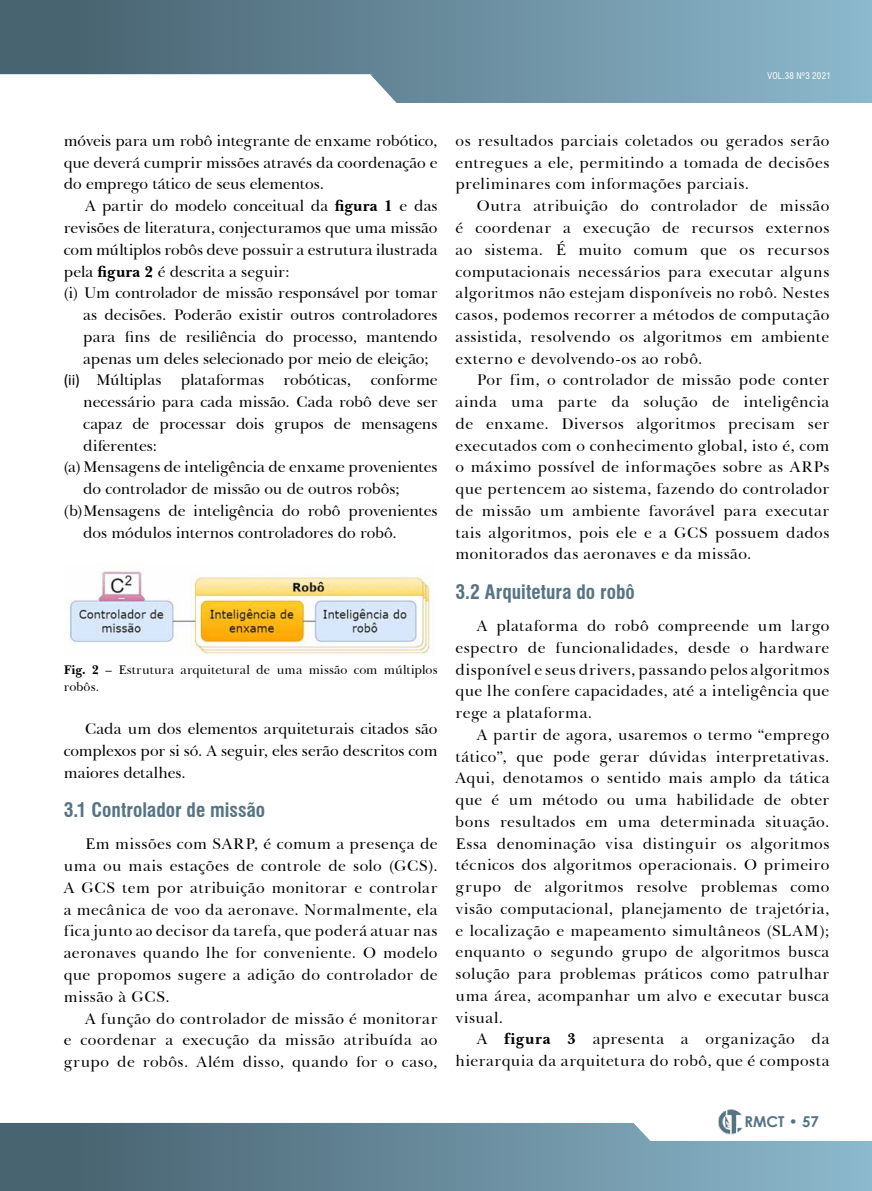
<style>
.page{position:relative;width:872px;height:1191px;background:#fff}
.page>*{position:absolute;margin:0;border:0;box-sizing:border-box;transform-origin:0 0}
.t1{font:700 condensed 19.5px "Swiss 721 BT";color:#567483}
.t2{font:15.75px/21.8px "Baskerville BT";letter-spacing:.005em;color:#000;text-align:justify}
.t3{font:15.75px/21.8px "Baskerville BT";letter-spacing:.03em;color:#000;text-align:right}
.t4{font:700 15px "Century Gothic";color:#567483}
.t5{font:12.75px/16.5px "Baskerville BT";letter-spacing:.01em;color:#000}
.t6{font:condensed 9px "Swiss 721 BT";letter-spacing:.03em;color:#fff}
.s1{font-weight:700}
.s2{font-family:"Calibri"}
</style>
<div class="page">
<div style="left:0;top:0;width:872px;height:102px;background:linear-gradient(to right,#445d6a,#8cb8cd)"></div>
<svg style="left:0;top:1123px;width:872px;height:68px;background:#658898"></svg>
<svg style="left:629px;top:1123px;width:243px;height:18px"></svg>
<svg style="left:0;top:74px;width:406px;height:29px"></svg>
<img style="left:718px;top:1109px;width:25px;height:25px">
<img style="left:69px;top:571px;width:364px;height:84px">
<p class="t6" style="left:767px;top:70px;width:65px">VOL.38 Nº3 2021</p>
<p class="t2" style="left:64px;top:129px;width:375px">móveis para um robô integrante de enxame robótico, que deverá cumprir missões através da coordenação e do emprego tático de seus elementos.</p>
<p class="t2" style="left:85px;top:194px;width:354px">A partir do modelo conceitual da <span class="s1">figura 1</span> e das</p>
<p class="t2" style="left:64px;top:216px;width:375px">revisões de literatura, conjecturamos que uma missão</p>
<p class="t2" style="left:64px;top:238px;width:375px">com múltiplos robôs deve possuir a estrutura ilustrada</p>
<p class="t2" style="left:64px;top:260px;width:227px">pela <span class="s1">figura 2</span> é descrita a seguir:</p>
<p class="t2" style="left:64px;top:281px;width:375px">(i) Um controlador de missão responsável por tomar</p>
<p class="t2" style="left:83px;top:303px;width:356px">as decisões. Poderão existir outros controladores</p>
<p class="t2" style="left:83px;top:325px;width:356px">para fins de resiliência do processo, mantendo</p>
<p class="t2" style="left:83px;top:347px;width:347px">apenas um deles selecionado por meio de eleição;</p>
<p class="t2" style="left:64px;top:368px;width:375px"><span class="s2">(ii)</span> Múltiplas plataformas robóticas, conforme</p>
<p class="t2" style="left:83px;top:390px;width:356px">necessário para cada missão. Cada robô deve ser</p>
<p class="t2" style="left:83px;top:412px;width:356px">capaz de processar dois grupos de mensagens</p>
<p class="t2" style="left:83px;top:434px;width:75px">diferentes:</p>
<p class="t2" style="left:64px;top:455px;width:375px">(a) Mensagens de inteligência de enxame provenientes</p>
<p class="t2" style="left:83px;top:477px;width:318px">do controlador de missão ou de outros robôs;</p>
<p class="t2" style="left:64px;top:499px;width:375px">(b)Mensagens de inteligência do robô provenientes</p>
<p class="t2" style="left:83px;top:521px;width:315px">dos módulos internos controladores do robô.</p>
<p class="t5" style="left:64px;top:661px;width:375px"><span class="s1">Fig. 2</span> – Estrutura arquitetural de uma missão com múltiplos robôs.</p>
<p class="t2" style="left:64px;top:717px;width:375px;text-indent:21px">Cada um dos elementos arquiteturais citados são complexos por si só. A seguir, eles serão descritos com maiores detalhes.</p>
<p class="t1" style="left:64px;top:798px;width:203px">3.1 Controlador de missão</p>
<p class="t2" style="left:64px;top:832px;width:375px;text-indent:21px">Em missões com SARP, é comum a presença de uma ou mais estações de controle de solo (GCS).<br>A GCS tem por atribuição monitorar e controlar a mecânica de voo da aeronave. Normalmente, ela fica junto ao decisor da tarefa, que poderá atuar nas aeronaves quando lhe for conveniente. O modelo que propomos sugere a adição do controlador de missão à GCS.</p>
<p class="t2" style="left:64px;top:1006px;width:375px;text-indent:21px">A função do controlador de missão é monitorar e coordenar a execução da missão atribuída ao grupo de robôs. Além disso, quando for o caso,</p>
<p class="t2" style="left:455px;top:129px;width:375px">os resultados parciais coletados ou gerados serão entregues a ele, permitindo a tomada de decisões preliminares com informações parciais.</p>
<p class="t2" style="left:455px;top:194px;width:375px;text-indent:21px">Outra atribuição do controlador de missão é coordenar a execução de recursos externos ao sistema. É muito comum que os recursos computacionais necessários para executar alguns algoritmos não estejam disponíveis no robô. Nestes casos, podemos recorrer a métodos de computação assistida, resolvendo os algoritmos em ambiente externo e devolvendo-os ao robô.</p>
<p class="t2" style="left:455px;top:368px;width:375px;text-indent:21px">Por fim, o controlador de missão pode conter ainda uma parte da solução de inteligência de enxame. Diversos algoritmos precisam ser executados com o conhecimento global, isto é, com o máximo possível de informações sobre as ARPs que pertencem ao sistema, fazendo do controlador de missão um ambiente favorável para executar tais algoritmos, pois ele e a GCS possuem dados monitorados das aeronaves e da missão.</p>
<p class="t1" style="left:455px;top:580px;width:181px">3.2 Arquitetura do robô</p>
<p class="t2" style="left:455px;top:614px;width:375px;text-indent:21px">A plataforma do robô compreende um largo espectro de funcionalidades, desde o hardware disponível e seus drivers, passando pelos algoritmos que lhe confere capacidades, até a inteligência que rege a plataforma.</p>
<p class="t2" style="left:455px;top:723px;width:375px;text-indent:21px">A partir de agora, usaremos o termo “emprego tático”, que pode gerar dúvidas interpretativas.<br>Aqui, denotamos o sentido mais amplo da tática que é um método ou uma habilidade de obter bons resultados em uma determinada situação.<br>Essa denominação visa distinguir os algoritmos técnicos dos algoritmos operacionais. O primeiro grupo de algoritmos resolve problemas como visão computacional, planejamento de trajetória, e localização e mapeamento simultâneos (SLAM); enquanto o segundo grupo de algoritmos busca solução para problemas práticos como patrulhar uma área, acompanhar um alvo e executar busca visual.</p>
<p class="t3" style="left:455px;top:1027px;width:375px">A <span class="s1">figura 3</span> apresenta a organização da hierarquia da arquitetura do robô, que é composta</p>
<p class="t4" style="left:744px;top:1110px;width:76px">RMCT • 57</p>
</div>
